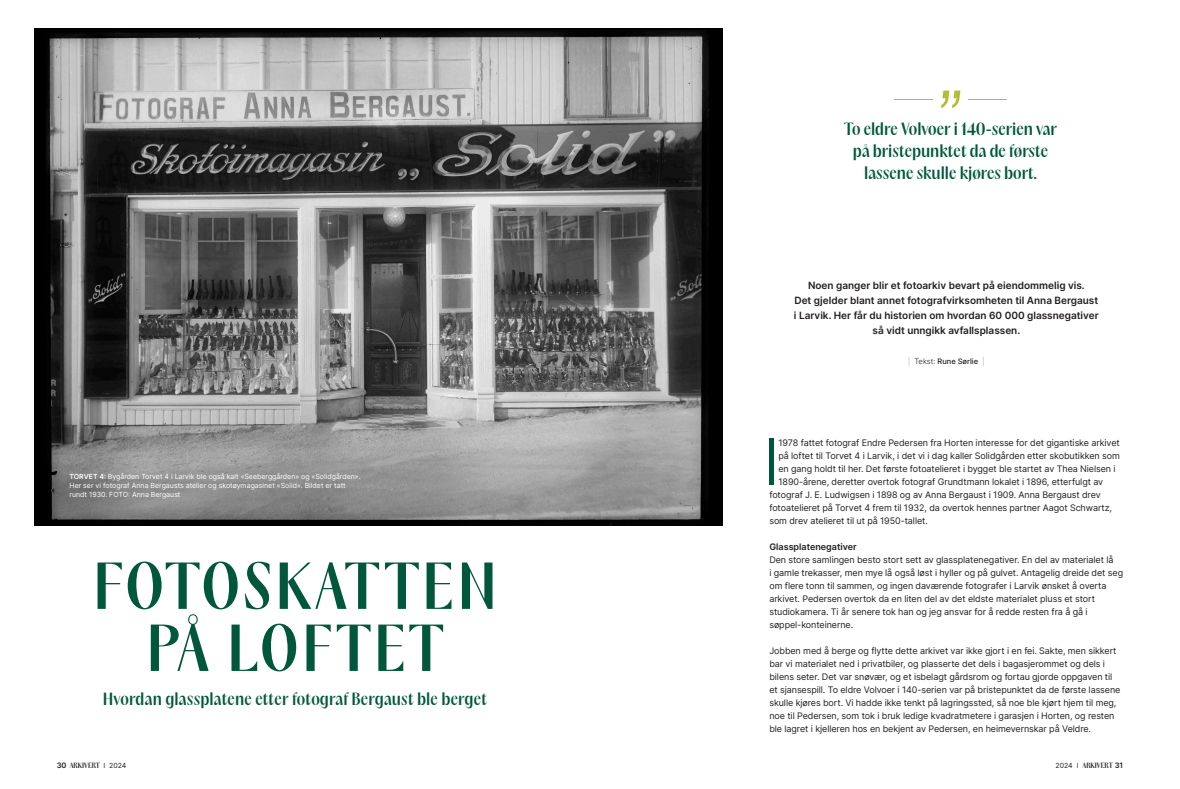
<style>
.page{position:relative;width:1180px;height:789px;background:#fff}
.page>*{position:absolute;margin:0;border:0;box-sizing:border-box;transform-origin:0 0}
.Heading{font:600 60px/62px "PP Acma";letter-spacing:.045em;color:#01573c;text-align:center}
.t1{font:300 59.5px "PP Acma";color:#01573c}
.Sitat{font:600 16px/22px "PP Acma";color:#01573c;text-align:center}
.Heading-2{font:600 16px "PP Acma";letter-spacing:.01em;color:#01573c}
.t2{font:600 10px/15px "Inter";color:#231f20;text-align:center}
.t3{font:9px/13px "Inter";letter-spacing:-.01em;color:#231f20}
.Subheading{font:600 9px "Inter";color:#231f20}
.t4{font:500 7.5px "Inter";color:#231f20}
.Bildetekst{font:7px/9px "Inter";color:#fff}
.t5{font:600 7px "PP Acma";letter-spacing:.005em;color:#231f20}
.s1{font-weight:600}
.s2{font-weight:100}
.s3{font-weight:300}
.s4{font-family:"Inter";font-size:7.5px}
.s5{font-family:"Inter";font-weight:400}
</style>
<div class="page">
<img style="left:35px;top:28px;width:687px;height:496px">
<svg style="left:940px;top:90px;width:20px;height:18px"></svg>
<hr style="left:968px;top:99px;width:38px;height:1px;background:#b2be36">
<hr style="left:894px;top:99px;width:38px;height:1px;background:#b2be36">
<p class="Sitat" style="left:844px;top:117px;width:214px">To eldre Volvoer i 140-serien var på bristepunktet da de første lassene skulle kjøres bort.</p>
<p class="Bildetekst" style="left:69px;top:472px;width:293px"><span class="s1">TORVET 4:</span> Bygården Torvet 4 i Larvik ble også kalt «Seeberggården» og «Solidgården».<br>Her ser vi fotograf Anna Bergausts atelier og skotøymagasinet «Solid». Bildet er tatt rundt 1930. FOTO: Anna Bergaust</p>
<p class="Heading" style="left:93px;top:554px;width:405px">FOTOSKATTEN<br>PÅ LOFTET</p>
<p class="Heading-2" style="left:103px;top:688px;width:385px">Hvordan glassplatene etter fotograf Bergaust ble berget</p>
<p class="t2" style="left:793px;top:278px;width:306px">Noen ganger blir et fotoarkiv bevart på eiendommelig vis.<br>Det gjelder blant annet fotografvirksomheten til Anna Bergaust i Larvik. Her får du historien om hvordan 60 000 glassnegativer så vidt unngikk avfallsplassen.</p>
<p class="t4" style="left:908px;top:356px;width:78px"><span class="s2">|</span> <span class="s3">Tekst:</span> Rune Sørlie <span class="s2">|</span></p>
<p class="t1" style="left:764px;top:425px;width:16px">I</p>
<p class="t3" style="left:778px;top:435px;width:343px">1978 fattet fotograf Endre Pedersen fra Horten interesse for det gigantiske arkivet</p>
<p class="t3" style="left:778px;top:448px;width:343px">på loftet til Torvet 4 i Larvik, i det vi i dag kaller Solidgården etter skobutikken som</p>
<p class="t3" style="left:778px;top:461px;width:339px">en gang holdt til her. Det første fotoatelieret i bygget ble startet av Thea Nielsen i</p>
<p class="t3" style="left:778px;top:474px;width:326px">1890-årene, deretter overtok fotograf Grundtmann lokalet i 1896, etterfulgt av</p>
<p class="t3" style="left:769px;top:487px;width:333px">fotograf J. E. Ludwigsen i 1898 og av Anna Bergaust i 1909. Anna Bergaust drev</p>
<p class="t3" style="left:769px;top:500px;width:344px">fotoatelieret på Torvet 4 frem til 1932, da overtok hennes partner Aagot Schwartz,</p>
<p class="t3" style="left:769px;top:513px;width:160px">som drev atelieret til ut på 1950-tallet.</p>
<p class="Subheading" style="left:769px;top:539px;width:89px">Glassplatenegativer</p>
<p class="t3" style="left:769px;top:552px;width:355px">Den store samlingen besto stort sett av glassplatenegativer. En del av materialet lå<br>i gamle trekasser, men mye lå også løst i hyller og på gulvet. Antagelig dreide det seg om flere tonn til sammen, og ingen daværende fotografer i Larvik ønsket å overta arkivet. Pedersen overtok da en liten del av det eldste materialet pluss et stort studiokamera. Ti år senere tok han og jeg ansvar for å redde resten fra å gå i søppel-konteinerne.</p>
<p class="t3" style="left:769px;top:643px;width:352px">Jobben med å berge og flytte dette arkivet var ikke gjort i en fei. Sakte, men sikkert bar vi materialet ned i privatbiler, og plasserte det dels i bagasjerommet og dels i bilens seter. Det var snøvær, og et isbelagt gårdsrom og fortau gjorde oppgaven til et sjansespill. To eldre Volvoer i 140-serien var på bristepunktet da de første lassene skulle kjøres bort. Vi hadde ikke tenkt på lagringssted, så noe ble kjørt hjem til meg, noe til Pedersen, som tok i bruk ledige kvadratmetere i garasjen i Horten, og resten ble lagret i kjelleren hos en bekjent av Pedersen, en heimevernskar på Veldre.</p>
<p class="t5" style="left:57px;top:760px;width:71px"><span class="s4">30</span> ARKIVERT <span class="s5">I 2024</span></p>
<p class="t5" style="left:1055px;top:760px;width:69px"><span class="s5">2024 I</span> ARKIVERT <span class="s4">31</span></p>
</div>
